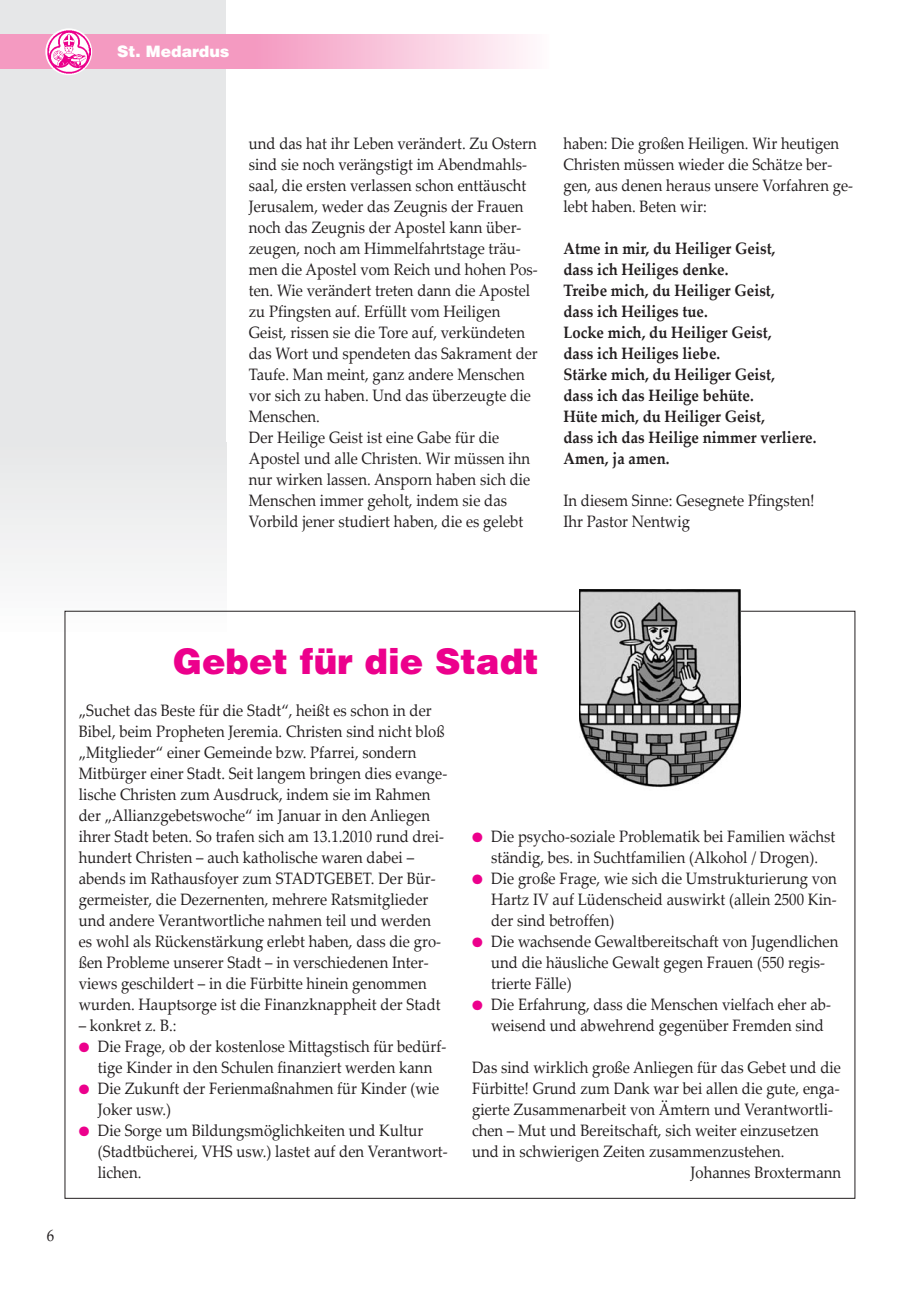
<style>
.page{position:relative;width:906px;height:1290px;background:#fff}
.page>*{position:absolute;margin:0;border:0;box-sizing:border-box;transform-origin:0 0}
.t1{font:900 35.25px "Helvetica";color:#ec008c}
.t2{font:16.5px/21px "Palatino Linotype";color:#231f20;scale:.9 1}
.t3{font:700 16.5px/21px "Palatino Linotype";color:#231f20;scale:.9 1}
.t4{font:900 15.75px "Helvetica";color:#fff}
.s1{color:#ec008c}
</style>
<div class="page">
<div style="left:1px;top:443px;width:225px;height:189px;background:#f1f1f2"></div>
<div style="left:1px;top:1px;width:225px;height:446px;background:#e6e7e8"></div>
<div style="left:1px;top:35px;width:255px;height:34px;background:#f49ac1"></div>
<div style="left:256px;top:35px;width:293px;height:34px;background:linear-gradient(to right,#f49ac1,#fffbfd)"></div>
<svg style="left:45px;top:28px;width:47px;height:47px"></svg>
<img style="left:48px;top:31px;width:42px;height:42px">
<img style="left:579px;top:590px;width:162px;height:198px">
<p class="t4" style="left:117px;top:46px;width:114px">St. Medardus</p>
<p class="t2" style="left:249px;top:135px;width:323px">und das hat ihr Leben verändert. Zu Ostern sind sie noch verängstigt im Abendmahls&shy;saal, die ersten verlassen schon enttäuscht Jerusalem, weder das Zeugnis der Frauen noch das Zeugnis der Apostel kann über&shy;zeugen, noch am Himmelfahrtstage träu&shy;men die Apostel vom Reich und hohen Pos&shy;ten. Wie verändert treten dann die Apostel zu Pfingsten auf. Erfüllt vom Heiligen Geist, rissen sie die Tore auf, verkündeten das Wort und spendeten das Sakrament der Taufe. Man meint, ganz andere Menschen vor sich zu haben. Und das überzeugte die Menschen.<br>Der Heilige Geist ist eine Gabe für die Apostel und alle Christen. Wir müssen ihn nur wirken lassen. Ansporn haben sich die Menschen immer geholt, indem sie das Vorbild jener studiert haben, die es gelebt</p>
<p class="t2" style="left:564px;top:135px;width:323px">haben: Die großen Heiligen. Wir heutigen Christen müssen wieder die Schätze ber&shy;gen, aus denen heraus unsere Vorfahren ge&shy;lebt haben. Beten wir:</p>
<p class="t3" style="left:564px;top:240px;width:283px">Atme in mir, du Heiliger Geist,<br>dass ich Heiliges denke.<br>Treibe mich, du Heiliger Geist,<br>dass ich Heiliges tue.<br>Locke mich, du Heiliger Geist,<br>dass ich Heiliges liebe.<br>Stärke mich, du Heiliger Geist,<br>dass ich das Heilige behüte.<br>Hüte mich, du Heiliger Geist,<br>dass ich das Heilige nimmer verliere.<br>Amen, ja amen.</p>
<p class="t2" style="left:564px;top:492px;width:280px">In diesem Sinne: Gesegnete Pfingsten!<br>Ihr Pastor Nentwig</p>
<p class="t2" style="left:47px;top:1227px;width:10px">6</p>
<h1 class="t1" style="left:173px;top:648px;width:368px">Gebet für die Stadt</h1>
<p class="t2" style="left:79px;top:702px;width:411px">„Suchet das Beste für die Stadt“, heißt es schon in der Bibel, beim Propheten Jeremia. Christen sind nicht bloß „Mitglieder“ einer Gemeinde bzw. Pfarrei, sondern Mitbürger einer Stadt. Seit langem bringen dies evange&shy;lische Christen zum Ausdruck, indem sie im Rahmen der „Allianzgebetswoche“ im Januar in den Anliegen ihrer Stadt beten. So trafen sich am 13.1.2010 rund drei&shy;hundert Christen – auch katholische waren dabei – abends im Rathausfoyer zum STADTGEBET. Der Bür&shy;germeister, die Dezernenten, mehrere Ratsmitglieder und andere Verantwortliche nahmen teil und werden es wohl als Rückenstärkung erlebt haben, dass die gro&shy;ßen Probleme unserer Stadt – in verschiedenen Inter&shy;views geschildert – in die Fürbitte hinein genommen wurden. Hauptsorge ist die Finanzknappheit der Stadt</p>
<p class="t2" style="left:79px;top:1017px;width:110px">– konkret z. B.:</p>
<p class="t2" style="left:79px;top:1038px;width:410px;text-align:center"><span class="s1">●</span> Die Frage, ob der kostenlose Mittagstisch für bedürf&shy;tige Kinder in den Schulen finanziert werden kann</p>
<p class="t2" style="left:98px;top:1080px;width:381px;text-indent:-19px"><span class="s1">●</span> Die Zukunft der Ferienmaßnahmen für Kinder (wie<br>Joker usw.)</p>
<p class="t2" style="left:98px;top:1122px;width:390px;text-indent:-19px"><span class="s1">●</span> Die Sorge um Bildungsmöglichkeiten und Kultur (Stadtbücherei, VHS usw.) lastet auf den Verantwort&shy;lichen.</p>
<p class="t2" style="left:472px;top:828px;width:405px;text-align:center"><span class="s1">●</span> Die psycho-soziale Problematik bei Familien wächst ständig, bes. in Suchtfamilien (Alkohol / Drogen).</p>
<p class="t2" style="left:491px;top:870px;width:386px;text-align:justify;text-indent:-19px"><span class="s1">●</span> Die große Frage, wie sich die Umstrukturierung von Hartz IV auf Lüdenscheid auswirkt (allein 2500 Kin&shy;der sind betroffen)</p>
<p class="t2" style="left:491px;top:933px;width:387px;text-indent:-19px"><span class="s1">●</span> Die wachsende Gewaltbereitschaft von Jugendlichen und die häusliche Gewalt gegen Frauen (550 regis&shy;trierte Fälle)</p>
<p class="t2" style="left:491px;top:996px;width:379px;text-indent:-19px"><span class="s1">●</span> Die Erfahrung, dass die Menschen vielfach eher ab&shy;weisend und abwehrend gegenüber Fremden sind</p>
<p class="t2" style="left:472px;top:1059px;width:412px">Das sind wirklich große Anliegen für das Gebet und die</p>
<p class="t2" style="left:472px;top:1080px;width:410px">Fürbitte! Grund zum Dank war bei allen die gute, enga-</p>
<p class="t2" style="left:472px;top:1101px;width:403px">gierte Zusammenarbeit von Ämtern und Verantwortli-</p>
<p class="t2" style="left:472px;top:1122px;width:387px">chen – Mut und Bereitschaft, sich weiter einzusetzen</p>
<p class="t2" style="left:472px;top:1143px;width:349px">und in schwierigen Zeiten zusammenzustehen.</p>
<p class="t2" style="left:691px;top:1164px;width:169px">Johannes Broxtermann</p>
</div>
